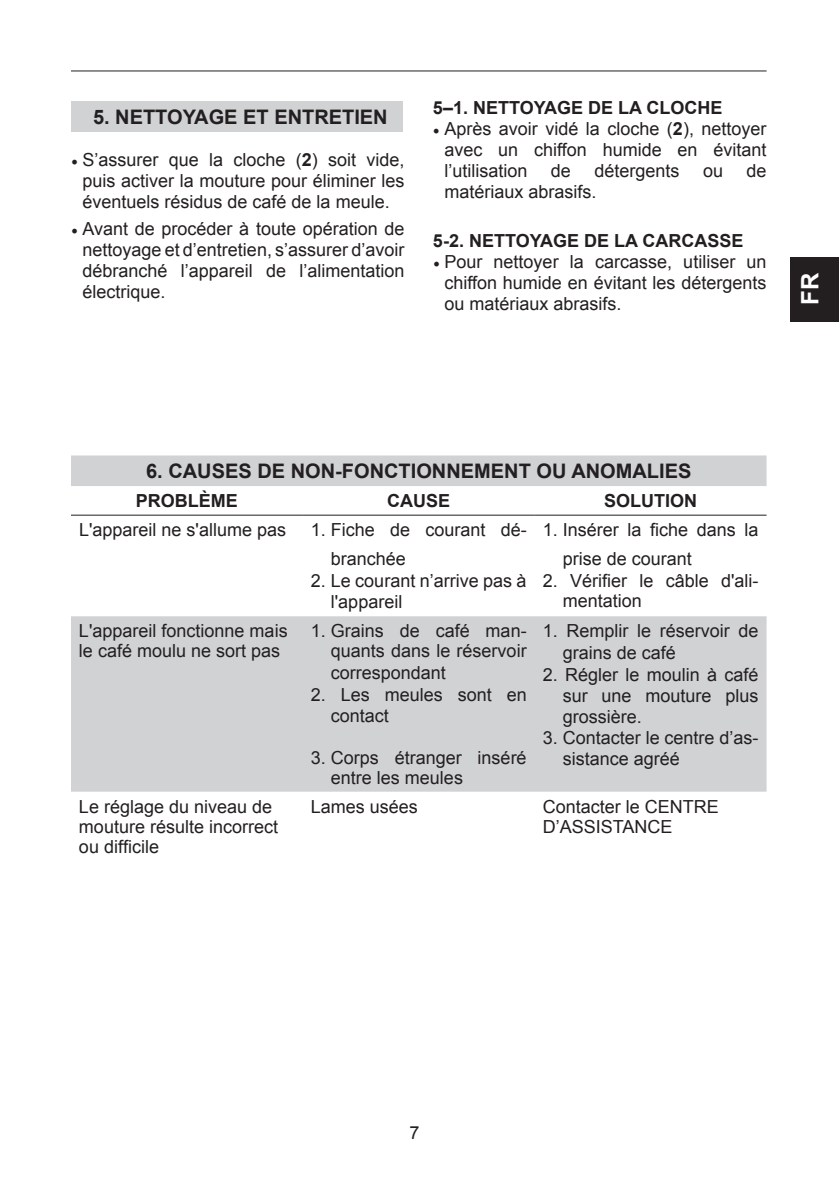
<style>
.page{position:relative;width:839px;height:1190px;background:#fff}
.page>*{position:absolute;margin:0;border:0;box-sizing:border-box;transform-origin:0 0}
.t1{font:700 24px "Arial";color:#fff}
.t2{font:700 20px "Arial";color:#231f20}
.t3{font:18px/21px "Arial";color:#231f20}
.t4{font:700 18px "Arial";color:#231f20}
.s1{font-family:"Minion Pro"}
.s2{font-weight:700}
</style>
<div class="page">
<hr style="left:71px;top:70px;width:695px;height:1px;background:#231f20">
<div style="left:789px;top:257px;width:49px;height:64px;background:#231f20"></div>
<div style="left:71px;top:101px;width:331px;height:31px;background:#d1d2d4"></div>
<svg style="left:71px;top:455px;width:695px;height:336px;fill:#d1d2d4"></svg>
<hr style="left:71px;top:514px;width:232px;height:1px;background:#231f20">
<hr style="left:303px;top:514px;width:231px;height:1px;background:#231f20">
<hr style="left:534px;top:514px;width:232px;height:1px;background:#231f20">
<p class="t2" style="left:93px;top:103px;width:209px">5. NETTOYAGE ET ENTR</p>
<p class="t2" style="left:329px;top:103px;width:57px">ETIEN</p>
<p class="t3" style="left:82px;top:150px;width:323px;text-align:justify;text-indent:-11px"><span class="s1">•</span> S’assurer que la cloche (<span class="s2">2</span>) soit vide, puis activer la mouture pour éliminer les éventuels résidus de café de la meule.</p>
<p class="t3" style="left:82px;top:218px;width:324px;text-align:justify;text-indent:-11px"><span class="s1">•</span> Avant de procéder à toute opération de nettoyage et d’entretien, s’assurer d’avoir débranché l’appareil de l’alimentation électrique.</p>
<p class="t4" style="left:433px;top:96px;width:291px">5–1. NETTOYAGE DE LA CLOCHE</p>
<p class="t3" style="left:444px;top:119px;width:324px;text-align:justify;text-indent:-11px"><span class="s1">•</span> Après avoir vidé la cloche (<span class="s2">2</span>), nettoyer avec un chiffon humide en évitant l’utilisation</p>
<p class="t3" style="left:550px;top:161px;width:22px">de</p>
<p class="t3" style="left:594px;top:161px;width:87px">détergents</p>
<p class="t3" style="left:703px;top:161px;width:22px">ou</p>
<p class="t3" style="left:746px;top:161px;width:22px">de</p>
<p class="t3" style="left:444px;top:182px;width:154px">matériaux abrasifs.</p>
<p class="t4" style="left:433px;top:229px;width:224px">5-2. NETTOYAGE DE LA CARCA</p>
<p class="t4" style="left:707px;top:229px;width:38px">SSE</p>
<p class="t3" style="left:444px;top:251px;width:323px;text-align:justify;text-indent:-11px"><span class="s1">•</span> Pour nettoyer la carcasse, utiliser un chiffon humide en évitant les détergents ou matériaux abrasifs.</p>
<h1 class="t1" style="left:794px;top:305px;width:33px;rotate:-90deg">FR</h1>
<p class="t2" style="left:146px;top:458px;width:238px">6. CAUSES DE NON-FONCT</p>
<p class="t2" style="left:411px;top:458px;width:282px">IONN EMENT OU ANOMALIES</p>
<p class="t4" style="left:136px;top:489px;width:104px">PROBLÈME</p>
<p class="t4" style="left:387px;top:489px;width:65px">CAUSE</p>
<p class="t4" style="left:604px;top:489px;width:92px">SOLUTION</p>
<p class="t3" style="left:79px;top:519px;width:208px">L'appareil ne s'allume pas</p>
<p class="t3" style="left:331px;top:516px;width:197px;line-height:28.8px;text-indent:-20px">1. Fiche de courant dé&shy;branchée</p>
<p class="t3" style="left:331px;top:570px;width:197px;line-height:21.6px;text-indent:-20px">2. Le courant n’arrive pas à l'appareil</p>
<p class="t3" style="left:562px;top:516px;width:197px;line-height:28.8px;text-indent:-20px">1. Insérer la fiche dans la prise de courant</p>
<p class="t3" style="left:562px;top:570px;width:197px;line-height:20px;text-indent:-20px">2. Vérifier le câble d'ali&shy;mentation</p>
<p class="t3" style="left:79px;top:621px;width:210px;line-height:20px">L'appareil fonctionne mais le café moulu ne sort pas</p>
<p class="t3" style="left:331px;top:621px;width:197px;text-align:justify;text-indent:-20px">1. Grains de café man&shy;quants dans le réservoir correspondant</p>
<p class="t3" style="left:331px;top:684px;width:197px;text-indent:-20px">2. Les meules sont en contact</p>
<p class="t3" style="left:331px;top:747px;width:197px;line-height:20px;text-indent:-20px">3. Corps étranger inséré entre les meules</p>
<p class="t3" style="left:562px;top:620px;width:197px;line-height:21.6px;text-indent:-20px">1. Remplir le réservoir de grains de café</p>
<p class="t3" style="left:562px;top:664px;width:197px;text-align:justify;text-indent:-20px">2. Régler le moulin à café sur une mouture plus grossière.</p>
<p class="t3" style="left:562px;top:727px;width:197px;text-indent:-20px">3. Contacter le centre d’as&shy;sistance agréé</p>
<p class="t3" style="left:79px;top:796px;width:201px;line-height:20px">Le réglage du niveau de mouture résulte incorrect ou difficile</p>
<p class="t3" style="left:311px;top:796px;width:109px">Lames usées</p>
<p class="t3" style="left:542px;top:796px;width:178px;line-height:20px">Contacter le CENTRE<br>D’ASSISTANCE</p>
<p class="t3" style="left:409px;top:1122px;width:12px">7</p>
</div>
